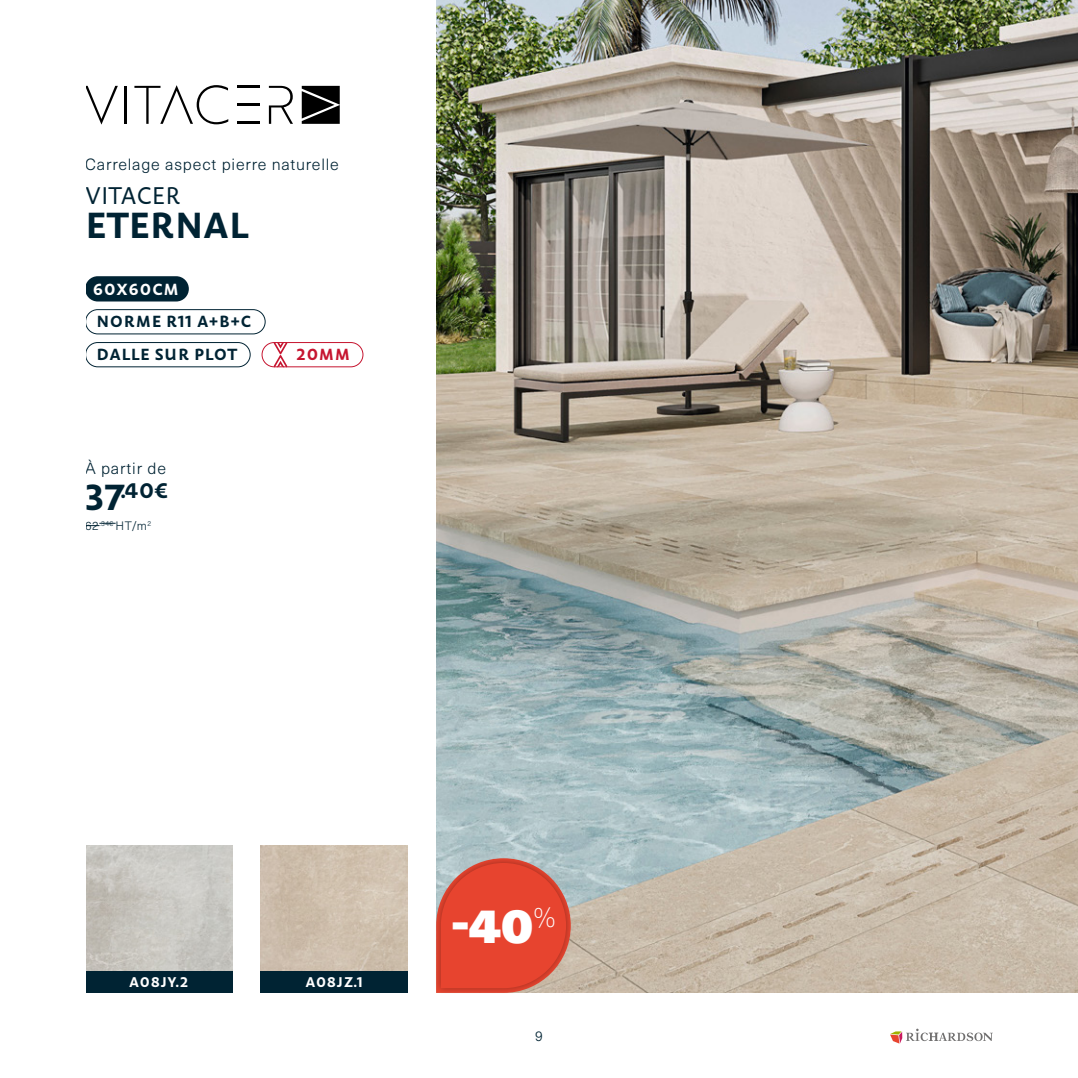
<style>
.page{position:relative;width:1078px;height:1078px;background:#fff}
.page>*{position:absolute;margin:0;border:0;box-sizing:border-box;transform-origin:0 0}
.t1{font:48px "Neue Haas Unica W1 G X Black";color:#fff}
.t2{font:700 36px "Carolineale";letter-spacing:-.005em;color:#002333}
.t3{font:24px "Carolineale";letter-spacing:-.02em;color:#002333}
.t4{font:700 21px "Carolineale";color:#002333}
.t5{font:300 16px "Neue Haas Unica W1 G";letter-spacing:.05em;color:#002333}
.t6{font:700 16px "Carolineale";letter-spacing:.045em;color:#002333}
.t7{font:700 16px "Carolineale";letter-spacing:.025em;color:#002333}
.t8{font:700 16px "Carolineale";letter-spacing:.05em;color:#fff}
.t9{font:700 16px "Carolineale";color:#c61530}
.t10{font:700 14px "Carolineale";letter-spacing:.05em;color:#fff}
.t11{font:300 14px "Neue Haas Unica W1 G";color:#002333}
.t12{font:300 12px "Neue Haas Unica W1 G";color:#002333}
.s1{font-size:36px}
</style>
<div class="page">
<svg style="left:890px;top:1028px;width:102px;height:15px"></svg>
<img style="left:436px;top:0;width:641px;height:992px">
<div style="left:433px;top:856px;width:139px;height:138px;background:#000;opacity:.33"></div>
<svg style="left:436px;top:858px;width:134px;height:134px;background:#dd5644"></svg>
<img style="left:86px;top:845px;width:146px;height:126px">
<img style="left:260px;top:845px;width:147px;height:126px">
<svg style="left:86px;top:86px;width:32px;height:38px"></svg>
<hr style="left:124px;top:86px;width:3px;height:38px;background:#000">
<svg style="left:134px;top:85px;width:94px;height:39px"></svg>
<hr style="left:237px;top:104px;width:22px;height:2px;background:#000">
<hr style="left:237px;top:86px;width:22px;height:2px;background:#000">
<hr style="left:237px;top:122px;width:22px;height:2px;background:#000">
<svg style="left:269px;top:86px;width:24px;height:38px"></svg>
<svg style="left:302px;top:86px;width:37px;height:38px"></svg>
<div style="left:261px;top:342px;width:102px;height:25px;border:1px solid #c61530;border-radius:12px"></div>
<svg style="left:273px;top:342px;width:14px;height:25px"></svg>
<div style="left:85px;top:971px;width:147px;height:21px;background:#002333"></div>
<div style="left:260px;top:971px;width:147px;height:21px;background:#002333"></div>
<svg style="left:86px;top:523px;width:30px;height:3px"></svg>
<div style="left:85px;top:276px;width:104px;height:25px;background:#002333;border-radius:13px"></div>
<div style="left:85px;top:309px;width:180px;height:25px;border:1px solid #002333;border-radius:12px"></div>
<div style="left:85px;top:342px;width:165px;height:25px;border:1px solid #002333;border-radius:12px"></div>
<p class="t5" style="left:85px;top:153px;width:255px">Carrelage aspect pierre naturelle</p>
<p class="t3" style="left:85px;top:177px;width:97px">VITACER</p>
<p class="t2" style="left:85px;top:197px;width:165px">ETERNAL</p>
<p class="t8" style="left:93px;top:277px;width:87px">60X60CM</p>
<p class="t6" style="left:96px;top:309px;width:156px">NORME R11 A+B+C</p>
<p class="t7" style="left:96px;top:341px;width:142px">DALLE SUR PLOT</p>
<p class="t5" style="left:85px;top:456px;width:82px">À partir de</p>
<p class="t4" style="left:85px;top:474px;width:84px"><span class="s1">37</span>.40€</p>
<p class="t12" style="left:85px;top:516px;width:68px">62<sup>.34€</sup> HT/m<sup>2</sup></p>
<p class="t9" style="left:296px;top:341px;width:55px">20MM</p>
<p class="t10" style="left:129px;top:970px;width:60px">A08JY.2</p>
<p class="t10" style="left:305px;top:970px;width:59px">A08JZ.1</p>
<p class="t1" style="left:451px;top:886px;width:106px">-40<sup>%</sup></p>
<p class="t11" style="left:535px;top:1025px;width:9px">9</p>
</div>
